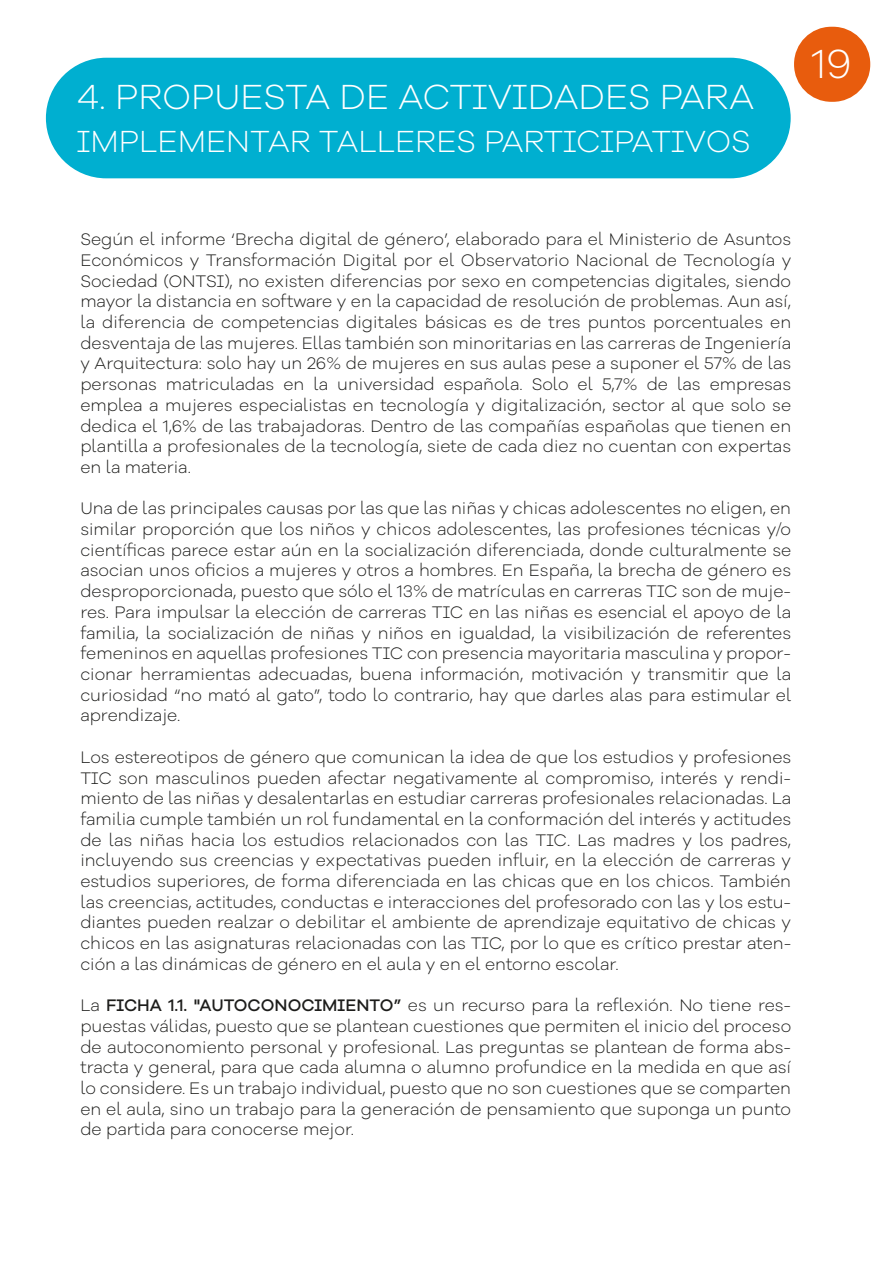
<style>
.page{position:relative;width:893px;height:1263px;background:#fff}
.page>*{position:absolute;margin:0;border:0;box-sizing:border-box;transform-origin:0 0}
.t1{font:300 42px "Galano Grotesque Alt";color:#fff}
.t2{font:300 36px "Galano Grotesque Alt";color:#fff}
.t3{font:300 31.5px "Galano Grotesque Alt";color:#fff}
.t4{font:300 17.25px/20.7px "Galano Grotesque Alt";color:#1d1d1b;text-align:justify}
.s1{font-weight:500}
</style>
<div class="page">
<div style="left:794px;top:27px;width:76px;height:75px;background:#e85c0d;border-radius:37px"></div>
<div style="left:46px;top:58px;width:745px;height:120px;background:#00afd0;border-radius:60px"></div>
<h2 class="t2" style="left:77px;top:73px;width:679px">4. PROPUESTA DE ACTIVIDADES PARA</h2>
<h3 class="t3" style="left:77px;top:121px;width:675px">IMPLEMENTAR TALLERES PARTICIPATIVOS</h3>
<h1 class="t1" style="left:812px;top:37px;width:42px">19</h1>
<p class="t4" style="left:80px;top:229px;width:712px">Según el informe ‘Brecha digital de género’, elaborado para el Ministerio de Asuntos Económicos y Transformación Digital por el Observatorio Nacional de Tecnología y Sociedad (ONTSI), no existen diferencias por sexo en competencias digitales, siendo mayor la distancia en software y en la capacidad de resolución de problemas. Aun así, la diferencia de competencias digitales básicas es de tres puntos porcentuales en desventaja de las mujeres. Ellas también son minoritarias en las carreras de Ingeniería y Arquitectura: solo hay un 26% de mujeres en sus aulas pese a suponer el 57% de las personas matriculadas en la universidad española. Solo el 5,7% de las empresas emplea a mujeres especialistas en tecnología y digitalización, sector al que solo se dedica el 1,6% de las trabajadoras. Dentro de las compañías españolas que tienen en plantilla a profesionales de la tecnología, siete de cada diez no cuentan con expertas en la materia.</p>
<p class="t4" style="left:80px;top:498px;width:712px">Una de las principales causas por las que las niñas y chicas adolescentes no eligen, en similar proporción que los niños y chicos adolescentes, las profesiones técnicas y/o científicas parece estar aún en la socialización diferenciada, donde culturalmente se asocian unos oficios a mujeres y otros a hombres. En España, la brecha de género es desproporcionada, puesto que sólo el 13% de matrículas en carreras TIC son de muje&shy;res. Para impulsar la elección de carreras TIC en las niñas es esencial el apoyo de la familia, la socialización de niñas y niños en igualdad, la visibilización de referentes femeninos en aquellas profesiones TIC con presencia mayoritaria masculina y propor&shy;cionar herramientas adecuadas, buena información, motivación y transmitir que la curiosidad “no mató al gato”, todo lo contrario, hay que darles alas para estimular el aprendizaje.</p>
<p class="t4" style="left:80px;top:746px;width:712px">Los estereotipos de género que comunican la idea de que los estudios y profesiones TIC son masculinos pueden afectar negativamente al compromiso, interés y rendi&shy;miento de las niñas y desalentarlas en estudiar carreras profesionales relacionadas. La familia cumple también un rol fundamental en la conformación del interés y actitudes de las niñas hacia los estudios relacionados con las TIC. Las madres y los padres, incluyendo sus creencias y expectativas pueden influir, en la elección de carreras y estudios superiores, de forma diferenciada en las chicas que en los chicos. También las creencias, actitudes, conductas e interacciones del profesorado con las y los estu&shy;diantes pueden realzar o debilitar el ambiente de aprendizaje equitativo de chicas y chicos en las asignaturas relacionadas con las TIC, por lo que es crítico prestar aten&shy;ción a las dinámicas de género en el aula y en el entorno escolar.</p>
<p class="t4" style="left:80px;top:994px;width:712px">La <span class="s1">FICHA 1.1. "AUTOCONOCIMIENTO”</span> es un recurso para la reflexión. No tiene res&shy;puestas válidas, puesto que se plantean cuestiones que permiten el inicio del proceso de autoconomiento personal y profesional. Las preguntas se plantean de forma abs&shy;tracta y general, para que cada alumna o alumno profundice en la medida en que así lo considere. Es un trabajo individual, puesto que no son cuestiones que se comparten en el aula, sino un trabajo para la generación de pensamiento que suponga un punto de partida para conocerse mejor.</p>
</div>
